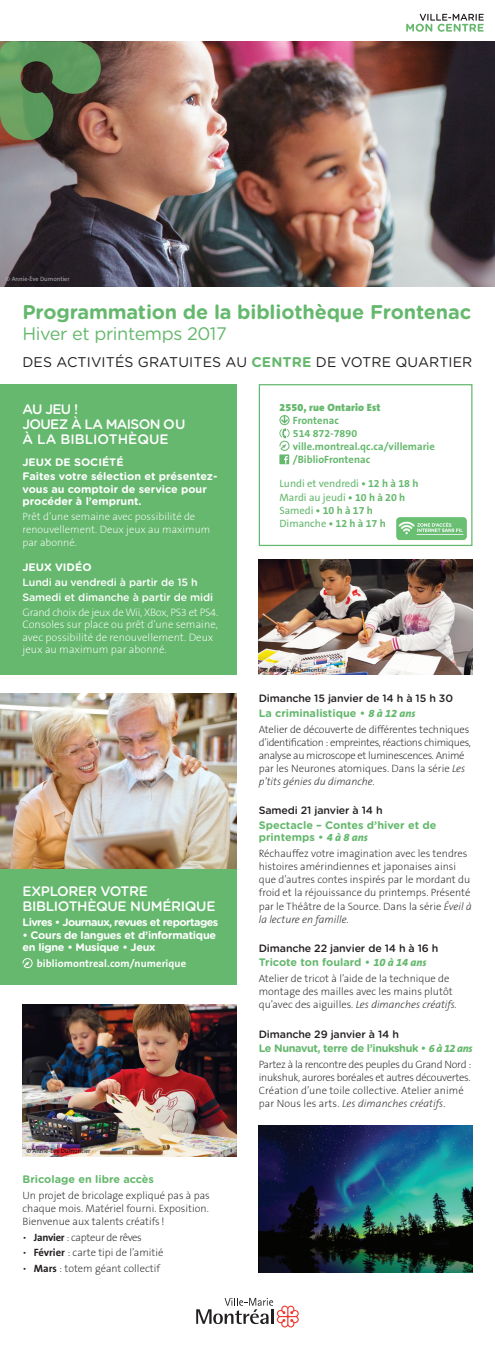
<style>
.page{position:relative;width:495px;height:1350px;background:#fff}
.page>*{position:absolute;margin:0;border:0;box-sizing:border-box;transform-origin:0 0}
.t1{font:700 19.88px "Gotham Rounded";letter-spacing:-.01em;color:#65b86d}
.t2{font:18.12px "Gotham Rounded";letter-spacing:-.025em;color:#65b86d}
.t3{font:14px "Gotham Rounded";letter-spacing:.01em;color:#231f20}
.t4{font:500 13.75px/15px "Gotham Rounded";color:#fff}
.t5{font:500 13.75px/15px "Gotham Rounded";letter-spacing:-.025em;color:#fff}
.t6{font:200 10.88px/12.5px "The Sans B2";color:#fff}
.t7{font:700 10.88px/12.5px "Gotham Rounded";color:#65b86d}
.t8{font:700 10.88px/14.2px "Gotham Rounded";color:#fff}
.t9{font:700 10.88px/12.5px "Gotham Rounded";letter-spacing:-.025em;color:#fff}
.t10{font:700 10.88px "Gotham Rounded";letter-spacing:-.035em;color:#65b86d}
.t11{font:700 10.88px "Gotham Rounded";letter-spacing:-.05em;color:#fff}
.t12{font:200 10.62px/13.1px "The Sans B2";color:#231f20}
.t13{font:200 10.62px/13.1px "The Sans B2";letter-spacing:-.03em;color:#231f20}
.t14{font:200 10.62px/13.1px "The Sans B2";letter-spacing:-.025em;color:#231f20}
.t15{font:500 10.62px "Gotham Rounded";letter-spacing:-.01em;color:#231f20}
.t16{font:700 10.62px/13.1px "The Sans B7";color:#65b86d}
.t17{font:200 10.62px/13.1px "The Sans B2";color:#fff}
.t18{font:10.62px/13.1px "The Sans B5 Plain";color:#65b86d}
.t19{font:500 10.62px/14.2px "Gotham Rounded";letter-spacing:-.01em;color:#fff}
.t20{font:700 10.62px "The Sans B7";letter-spacing:.01em;color:#fff}
.t21{font:900 10.62px "The Sans B9";letter-spacing:.015em;color:#65b86d}
.t22{font:6.25px "The Sans B5 Plain";color:#231f20}
.t23{font:6.25px "The Sans B5 Plain";color:#a8a9ad}
.s1{font-weight:700;color:#65b86d}
.s2{font-family:"Trade Gothic Cond Eighteen";font-size:8.75px}
.s3{font-family:"The Sans B7";font-weight:700}
.s4{font-family:"The Sans B5 Plain";font-weight:400}
.s5{font-family:"Trade Gothic Cond Eighteen";font-weight:400;font-size:8.75px}
.s6{font-family:"The Sans B8";font-weight:800;font-style:italic}
.s7{font-style:italic}
</style>
<div class="page">
<img style="left:0;top:41px;width:495px;height:245px">
<svg style="left:406px;top:14px;width:78px;height:18px"></svg>
<div style="left:259px;top:384px;width:213px;height:162px;border:1px solid #65b86d"></div>
<svg style="left:196px;top:1298px;width:103px;height:29px"></svg>
<svg style="left:0;top:41px;width:101px;height:99px;background:#5c754c"></svg>
<svg style="left:279px;top:415px;width:11px;height:49px"></svg>
<img style="left:259px;top:560px;width:213px;height:115px">
<div style="left:0;top:384px;width:236px;height:291px;background:#65b86d"></div>
<img style="left:0;top:694px;width:236px;height:175px">
<img style="left:22px;top:1004px;width:214px;height:153px">
<div style="left:0;top:869px;width:236px;height:116px;background:#65b86d"></div>
<svg style="left:22px;top:958px;width:11px;height:10px"></svg>
<img style="left:259px;top:1125px;width:213px;height:147px">
<img style="left:396px;top:517px;width:71px;height:23px">
<p class="t23" style="left:6px;top:276px;width:66px">© Annie-Ève Dumontier</p>
<h1 class="t1" style="left:22px;top:298px;width:450px">Programmation de la bibliothèque Frontenac</h1>
<h2 class="t2" style="left:22px;top:321px;width:206px">HIVER ET PRINTEMPS 2017</h2>
<h3 class="t3" style="left:22px;top:352px;width:451px">DES ACTIVITÉS GRATUITES AU <span class="s1">centre</span> DE VOTRE QUARTIER</h3>
<p class="t21" style="left:279px;top:401px;width:103px">2550, rue Ontario Est</p>
<p class="t16" style="left:293px;top:414px;width:143px">Frontenac<br>514 872-7890 ville.montreal.qc.ca/villemarie /BiblioFrontenac</p>
<p class="t18" style="left:279px;top:478px;width:141px">Lundi et vendredi <span class="s2">•</span> <span class="s3">12 h à 18 h<br></span>Mardi au jeudi <span class="s2">•</span> <span class="s3">10 h à 20 h</span></p>
<p class="t16" style="left:279px;top:504px;width:95px"><span class="s4">Samedi</span> <span class="s5">•</span> 10 h à 17 h</p>
<p class="t18" style="left:279px;top:517px;width:108px">Dimanche <span class="s2">•</span> <span class="s3">12 h à 17 h</span></p>
<p class="t4" style="left:22px;top:401px;width:162px">AU JEU !<br>Jouez à la maison ou à la bibliothèque</p>
<p class="t8" style="left:22px;top:454px;width:197px">JEUX DE SOCIÉTÉ<br>Faites votre sélection et présentez-</p>
<p class="t8" style="left:22px;top:482px;width:186px;line-height:12.5px">vous au comptoir de service pour procéder à l’emprunt.</p>
<p class="t17" style="left:22px;top:510px;width:189px">Prêt d’une semaine avec possibilité de renouvellement. Deux jeux au maximum par abonné.</p>
<p class="t8" style="left:22px;top:560px;width:49px">Jeux vidéo</p>
<p class="t19" style="left:22px;top:575px;width:192px">Lundi au vendredi à partir de 15 h<br>Samedi et dimanche à partir de midi</p>
<p class="t6" style="left:22px;top:606px;width:197px">Grand choix de jeux de Wii, XBox, PS3 et PS4.<br>Consoles sur place ou prêt d’une semaine, avec possibilité de renouvellement. Deux jeux au maximum par abonné.</p>
<p class="t5" style="left:22px;top:883px;width:184px">Explorer votre bibliothèque numérique</p>
<p class="t11" style="left:22px;top:914px;width:197px">Livres • Journaux, revues et reportages</p>
<p class="t9" style="left:22px;top:928px;width:195px">• Cours de langues et d’informatique en ligne • Musique • Jeux</p>
<p class="t20" style="left:37px;top:958px;width:151px">bibliomontreal.com/numerique</p>
<p class="t22" style="left:26px;top:1148px;width:66px">© Annie-Ève Dumontier</p>
<p class="t7" style="left:22px;top:1172px;width:133px">Bricolage en libre accès</p>
<p class="t12" style="left:22px;top:1189px;width:189px;text-align:justify">Un projet de bricolage expliqué pas à pas chaque mois. Matériel fourni. Exposition.<br>Bienvenue aux talents créatifs !</p>
<p class="t14" style="left:22px;top:1231px;width:121px">• <span class="s3">Janvier</span> : capteur de rêves</p>
<p class="t12" style="left:22px;top:1247px;width:142px">• <span class="s3">Février</span> : carte tipi de l’amitié</p>
<p class="t12" style="left:22px;top:1262px;width:139px">• <span class="s3">Mars</span> : totem géant collectif</p>
<p class="t22" style="left:263px;top:666px;width:66px">© Annie-Ève Dumontier</p>
<p class="t15" style="left:259px;top:691px;width:196px">Dimanche 15 janvier de 14 h à 15 h 30</p>
<p class="t7" style="left:259px;top:706px;width:158px">La criminalistique • <span class="s6">8 à 12 ans</span></p>
<p class="t13" style="left:259px;top:723px;width:214px">Atelier de découverte de différentes techniques d’identification : empreintes, réactions chimiques, analyse au microscope et luminescences. Animé par les Neurones atomiques. Dans la série <span class="s7">Les p’tits génies du dimanche.</span></p>
<p class="t15" style="left:259px;top:803px;width:126px">Samedi 21 janvier à 14 h</p>
<p class="t7" style="left:259px;top:818px;width:179px">Spectacle – Contes d’hiver et de printemps • <span class="s6">4 à 8 ans</span></p>
<p class="t12" style="left:259px;top:847px;width:215px">Réchauffez votre imagination avec les tendres histoires amérindiennes et japonaises ainsi que d’autres contes inspirés par le mordant du froid et la réjouissance du printemps. Présenté par le Théâtre de la Source. Dans la série <span class="s7">Éveil à la lecture en famille.</span></p>
<p class="t15" style="left:259px;top:941px;width:181px">Dimanche 22 janvier de 14 h à 16 h</p>
<p class="t7" style="left:259px;top:956px;width:169px">Tricote ton foulard • <span class="s6">10 à 14 ans</span></p>
<p class="t12" style="left:259px;top:972px;width:200px">Atelier de tricot à l’aide de la technique de montage des mailles avec les mains plutôt qu’avec des aiguilles. <span class="s7">Les dimanches créatifs.</span></p>
<p class="t15" style="left:259px;top:1026px;width:142px">Dimanche 29 janvier à 14 h</p>
<p class="t10" style="left:259px;top:1040px;width:215px">Le Nunavut, terre de l’inukshuk • <span class="s6">6 à 12 ans</span></p>
<p class="t14" style="left:259px;top:1058px;width:214px">Partez à la rencontre des peuples du Grand Nord : inukshuk, aurores boréales et autres découvertes.<br>Création d’une toile collective. Atelier animé par Nous les arts. <span class="s7">Les dimanches créatifs</span>.</p>
</div>
